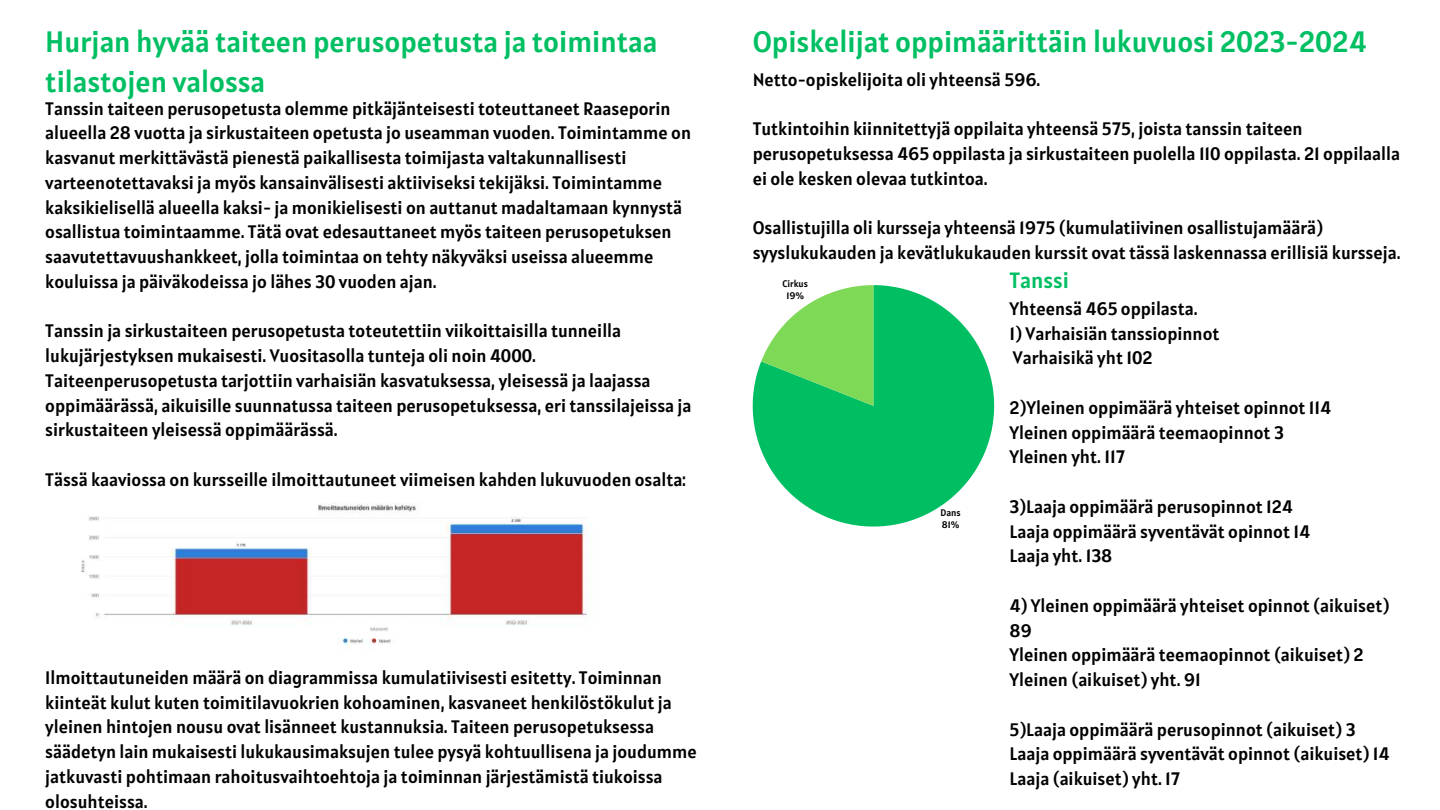
<style>
.page{position:relative;width:1440px;height:810px;background:#fff}
.page>*{position:absolute;margin:0;border:0;box-sizing:border-box;transform-origin:0 0}
.t1{font:29.3px/40.5px "Alatsi";color:#00bf63}
.t2{font:22px "Alatsi";color:#00bf63}
.t3{font:18px/24.8px "Alatsi";color:#000}
.t4{font:9.5px/11.6px "Alatsi";color:#000}
</style>
<div class="page">
<img style="left:81px;top:503px;width:509px;height:143px">
<svg style="left:753px;top:285px;width:241px;height:242px;fill:#00bf63"></svg>
<svg style="left:761px;top:285px;width:112px;height:121px"></svg>
<h1 class="t1" style="left:45px;top:21px;width:613px">Hurjan hyvää taiteen perusopetusta ja toimintaa tilastojen valossa</h1>
<h1 class="t1" style="left:753px;top:21px;width:615px">Opiskelijat oppimäärittäin lukuvuosi 2023-2024</h1>
<p class="t3" style="left:753px;top:67px;width:289px">Netto-opiskelijoita oli yhteensä 596.</p>
<p class="t3" style="left:753px;top:116px;width:649px">Tutkintoihin kiinnitettyjä oppilaita yhteensä 575, joista tanssin taiteen perusopetuksessa 465 oppilasta ja sirkustaiteen puolella 110 oppilasta. 21 oppilaalla ei ole kesken olevaa tutkintoa.</p>
<p class="t3" style="left:753px;top:215px;width:649px">Osallistujilla oli kursseja yhteensä 1975 (kumulatiivinen osallistujamäärä) syyslukukauden ja kevätlukukauden kurssit ovat tässä laskennassa erillisiä kursseja.</p>
<p class="t3" style="left:45px;top:96px;width:647px">Tanssin taiteen perusopetusta olemme pitkäjänteisesti toteuttaneet Raaseporin alueella 28 vuotta ja sirkustaiteen opetusta jo useamman vuoden. Toimintamme on kasvanut merkittävästä pienestä paikallisesta toimijasta valtakunnallisesti varteenotettavaksi ja myös kansainvälisesti aktiiviseksi tekijäksi. Toimintamme kaksikielisellä alueella kaksi- ja monikielisesti on auttanut madaltamaan kynnystä osallistua toimintaamme. Tätä ovat edesauttaneet myös taiteen perusopetuksen saavutettavuushankkeet, jolla toimintaa on tehty näkyväksi useissa alueemme kouluissa ja päiväkodeissa jo lähes 30 vuoden ajan.</p>
<p class="t3" style="left:45px;top:319px;width:648px">Tanssin ja sirkustaiteen perusopetusta toteutettiin viikoittaisilla tunneilla lukujärjestyksen mukaisesti. Vuositasolla tunteja oli noin 4000.<br>Taiteenperusopetusta tarjottiin varhaisiän kasvatuksessa, yleisessä ja laajassa oppimäärässä, aikuisille suunnatussa taiteen perusopetuksessa, eri tanssilajeissa ja sirkustaiteen yleisessä oppimäärässä.</p>
<p class="t3" style="left:45px;top:467px;width:642px">Tässä kaaviossa on kursseille ilmoittautuneet viimeisen kahden lukuvuoden osalta:</p>
<p class="t2" style="left:1010px;top:266px;width:61px">Tanssi</p>
<p class="t3" style="left:1010px;top:296px;width:190px">Yhteensä 465 oppilasta.</p>
<p class="t3" style="left:1010px;top:321px;width:211px">1) Varhaisiän tanssiopinnot<br>Varhaisikä yht 102</p>
<p class="t3" style="left:1010px;top:395px;width:323px">2)Yleinen oppimäärä yhteiset opinnot 114<br>Yleinen oppimäärä teemaopinnot 3<br>Yleinen yht. 117</p>
<p class="t3" style="left:1010px;top:494px;width:302px">3)Laaja oppimäärä perusopinnot 124<br>Laaja oppimäärä syventävät opinnot 14<br>Laaja yht. 138</p>
<p class="t3" style="left:1010px;top:593px;width:381px">4) Yleinen oppimäärä yhteiset opinnot (aikuiset)<br>89<br>Yleinen oppimäärä teemaopinnot (aikuiset) 2<br>Yleinen (aikuiset) yht. 91</p>
<p class="t3" style="left:1010px;top:717px;width:382px">5)Laaja oppimäärä perusopinnot (aikuiset) 3<br>Laaja oppimäärä syventävät opinnot (aikuiset) 14<br>Laaja (aikuiset) yht. 17</p>
<p class="t4" style="left:782px;top:278px;width:27px;line-height:11.9px;text-align:center">Cirkus<br>19%</p>
<p class="t4" style="left:941px;top:507px;width:22px">Dans<br>81%</p>
<p class="t3" style="left:45px;top:665px;width:653px">Ilmoittautuneiden määrä on diagrammissa kumulatiivisesti esitetty. Toiminnan kiinteät kulut kuten toimitilavuokrien kohoaminen, kasvaneet henkilöstökulut ja yleinen hintojen nousu ovat lisänneet kustannuksia. Taiteen perusopetuksessa säädetyn lain mukaisesti lukukausimaksujen tulee pysyä kohtuullisena ja joudumme jatkuvasti pohtimaan rahoitusvaihtoehtoja ja toiminnan järjestämistä tiukoissa olosuhteissa.</p>
</div>
